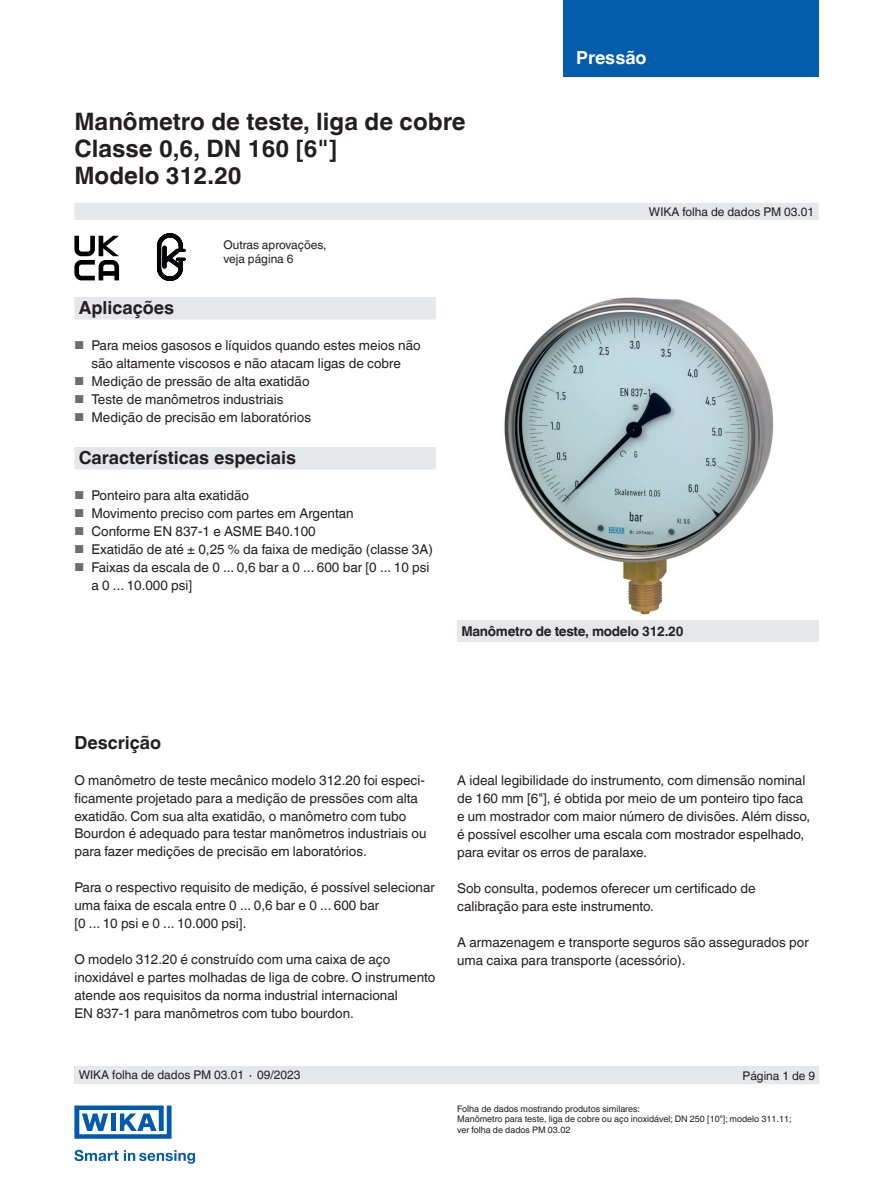
<style>
.page{position:relative;width:893px;height:1188px;background:#fff}
.page>*{position:absolute;margin:0;border:0;box-sizing:border-box;transform-origin:0 0}
.t1{font:700 24px/27px "Helvetica World";color:#231f20}
.t2{font:700 18px "Helvetica World";color:#231f20}
.t3{font:700 18px "Helvetica World";color:#fff}
.t4{font:13.5px/18px "Helvetica World";color:#231f20}
.t5{font:700 13.5px "Helvetica World";letter-spacing:-.02em;color:#231f20}
.t6{font:12px/13.5px "Helvetica World";color:#231f20}
.t7{font:9px/10.5px "Helvetica World";color:#231f20}
.s1{font-size:11.55px;color:#6c6d70}
</style>
<div class="page">
<div style="left:563px;top:0;width:256px;height:77px;background:#035cac"></div>
<div style="left:74px;top:203px;width:745px;height:17px;background:#e6e7e9"></div>
<div style="left:74px;top:1066px;width:745px;height:18px;background:#e6e7e9"></div>
<svg style="left:74px;top:1150px;width:121px;height:14px"></svg>
<svg style="left:74px;top:1106px;width:98px;height:33px"></svg>
<img style="left:504px;top:297px;width:270px;height:318px">
<div style="left:457px;top:621px;width:362px;height:21px;background:#e6e7e9"></div>
<div style="left:74px;top:297px;width:362px;height:23px;background:#e6e7e9"></div>
<div style="left:74px;top:447px;width:362px;height:23px;background:#e6e7e9"></div>
<svg style="left:157px;top:234px;width:28px;height:47px"></svg>
<svg style="left:74px;top:236px;width:45px;height:44px"></svg>
<h1 class="t1" style="left:74px;top:108px;width:393px">Manômetro de teste, liga de cobre<br>Classe 0,6, DN 160 [6"]<br>Modelo 312.20</h1>
<p class="t6" style="left:223px;top:238px;width:105px">Outras aprovações, veja página 6</p>
<h2 class="t2" style="left:79px;top:297px;width:97px">Aplicações</h2>
<p class="t4" style="left:74px;top:337px;width:348px;text-align:center"><span class="s1">■</span> Para meios gasosos e líquidos quando estes meios não são altamente viscosos e não atacam ligas de cobre</p>
<p class="t4" style="left:74px;top:373px;width:237px"><span class="s1">■</span> Medição de pressão de alta exatidão</p>
<p class="t4" style="left:74px;top:391px;width:211px"><span class="s1">■</span> Teste de manômetros industriais</p>
<p class="t4" style="left:74px;top:409px;width:238px"><span class="s1">■</span> Medição de precisão em laboratórios</p>
<h2 class="t2" style="left:79px;top:447px;width:219px">Características especiais</h2>
<p class="t4" style="left:74px;top:487px;width:176px"><span class="s1">■</span> Ponteiro para alta exatidão</p>
<p class="t4" style="left:74px;top:505px;width:281px"><span class="s1">■</span> Movimento preciso com partes em Argentan</p>
<p class="t4" style="left:74px;top:523px;width:243px"><span class="s1">■</span> Conforme EN 837-1 e ASME B40.100</p>
<p class="t4" style="left:74px;top:541px;width:360px"><span class="s1">■</span> Exatidão de até ± 0,25 % da faixa de medição (classe 3A)</p>
<p class="t4" style="left:91px;top:559px;width:340px;text-indent:-17px"><span class="s1">■</span> Faixas da escala de 0 ... 0,6 bar a 0 ... 600 bar [0 ... 10 psi a 0 ... 10.000 psi]</p>
<h2 class="t3" style="left:576px;top:47px;width:72px">Pressão</h2>
<p class="t6" style="left:649px;top:205px;width:167px">WIKA folha de dados PM 03.01</p>
<p class="t5" style="left:461px;top:624px;width:224px">Manômetro de teste, modelo 312.20</p>
<h2 class="t2" style="left:74px;top:732px;width:88px">Descrição</h2>
<p class="t4" style="left:74px;top:771px;width:354px">O manômetro de teste mecânico modelo 312.20 foi especi&shy;ficamente projetado para a medição de pressões com alta exatidão. Com sua alta exatidão, o manômetro com tubo Bourdon é adequado para testar manômetros industriais ou para fazer medições de precisão em laboratórios.</p>
<p class="t4" style="left:74px;top:879px;width:362px">Para o respectivo requisito de medição, é possível selecionar uma faixa de escala entre 0 ... 0,6 bar e 0 ... 600 bar<br>[0 ... 10 psi e 0 ... 10.000 psi].</p>
<p class="t4" style="left:74px;top:951px;width:362px">O modelo 312.20 é construído com uma caixa de aço inoxidável e partes molhadas de liga de cobre. O instrumento atende aos requisitos da norma industrial internacional<br>EN 837-1 para manômetros com tubo bourdon.</p>
<p class="t6" style="left:79px;top:1068px;width:223px">WIKA folha de dados PM 03.01 ∙ 09/2023</p>
<p class="t4" style="left:457px;top:771px;width:355px">A ideal legibilidade do instrumento, com dimensão nominal de 160 mm [6"], é obtida por meio de um ponteiro tipo faca e um mostrador com maior número de divisões. Além disso, é possível escolher uma escala com mostrador espelhado, para evitar os erros de paralaxe.</p>
<p class="t4" style="left:457px;top:879px;width:300px">Sob consulta, podemos oferecer um certificado de calibração para este instrumento.</p>
<p class="t4" style="left:457px;top:933px;width:353px">A armazenagem e transporte seguros são assegurados por uma caixa para transporte (acessório).</p>
<p class="t6" style="left:743px;top:1069px;width:74px">Página 1 de 9</p>
<p class="t7" style="left:457px;top:1104px;width:336px">Folha de dados mostrando produtos similares:<br>Manômetro para teste, liga de cobre ou aço inoxidável; DN 250 [10"]; modelo 311.11; ver folha de dados PM 03.02</p>
</div>
